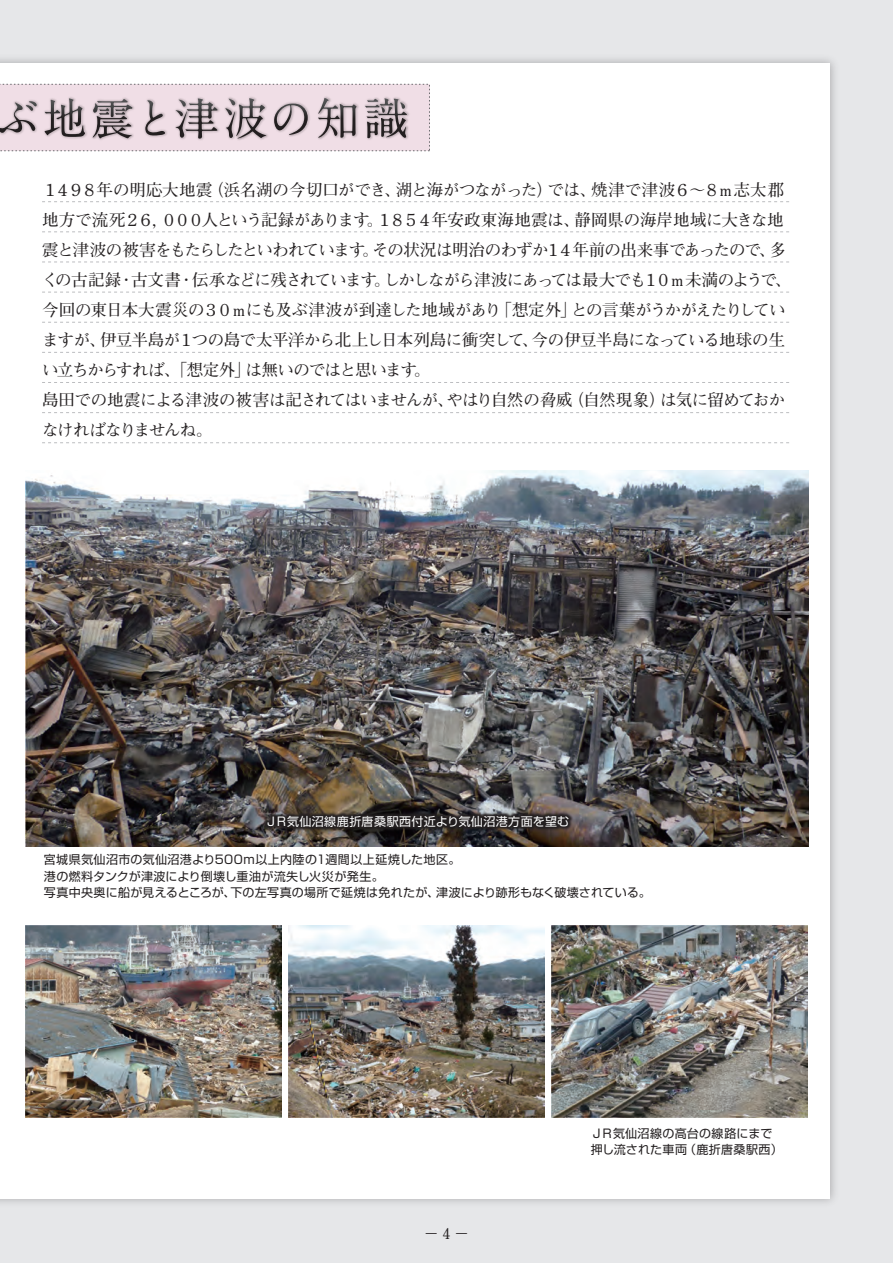
<style>
.page{position:relative;width:893px;height:1263px;background:#e6e7e9}
.page>*{position:absolute;margin:0;border:0;box-sizing:border-box;transform-origin:0 0}
.t1{font:700 16.5px/30px "Futo Min A101 Pro";letter-spacing:-.04em;color:#231f20}
.t2{font:700 16.5px "Futo Min A101 Pro";letter-spacing:-.07em;color:#231f20}
.t3{font:700 16.5px "Futo Min A101 Pro";letter-spacing:-.075em;color:#231f20}
.t4{font:700 16.5px "Futo Min A101 Pro";letter-spacing:-.015em;color:#231f20}
.t5{font:700 16.5px "Futo Min A101 Pro";letter-spacing:-.085em;color:#231f20}
.t6{font:700 16.5px "Futo Min A101 Pro";letter-spacing:-.06em;color:#231f20}
.t7{font:700 16.5px "Futo Min A101 Pro";letter-spacing:.01em;color:#231f20}
.t8{font:700 16.5px "Futo Min A101 Pro";letter-spacing:-.125em;color:#231f20}
.t9{font:700 15px "Futo Min A101 Pro";color:#231f20}
.t10{font:12px/16.5px "Shin Go Pro";letter-spacing:.02em;color:#231f20}
.t11{font:12px "Shin Go Pro";letter-spacing:.025em;color:#fff}
</style>
<div class="page">
<div style="left:0;top:63px;width:830px;height:1135px;background:#fff"></div>
<img style="left:0;top:59px;width:467px;height:93px">
<svg style="left:0;top:84px;width:430px;height:67px;background:#d0c1c8"></svg>
<img style="left:26px;top:926px;width:255px;height:192px">
<img style="left:288px;top:926px;width:256px;height:192px">
<img style="left:551px;top:926px;width:256px;height:192px">
<svg style="left:42px;top:201px;width:747px;height:1px"></svg>
<svg style="left:42px;top:232px;width:747px;height:1px"></svg>
<svg style="left:42px;top:262px;width:747px;height:1px"></svg>
<svg style="left:42px;top:292px;width:747px;height:1px"></svg>
<svg style="left:42px;top:322px;width:747px;height:1px"></svg>
<svg style="left:42px;top:352px;width:747px;height:1px"></svg>
<svg style="left:42px;top:382px;width:747px;height:1px"></svg>
<svg style="left:42px;top:412px;width:747px;height:1px"></svg>
<svg style="left:42px;top:442px;width:747px;height:1px"></svg>
<img style="left:26px;top:470px;width:783px;height:377px">
<img style="left:209px;top:757px;width:418px;height:90px">
<p class="t4" style="left:207px;top:177px;width:195px">（浜名湖の今切口ができ、</p>
<p class="t1" style="left:396px;top:173px;width:159px">湖と海がつながった）</p>
<p class="t1" style="left:42px;top:173px;width:172px">１４９８年の明応大地震</p>
<p class="t7" style="left:591px;top:177px;width:194px">焼津で津波６～８ｍ志太郡</p>
<p class="t1" style="left:547px;top:173px;width:50px">では、</p>
<p class="t2" style="left:201px;top:207px;width:380px">人という記録があります１８５４年安政東海地震は、</p>
<p class="t4" style="left:575px;top:207px;width:211px">静岡県の海岸地域に大きな地</p>
<p class="t1" style="left:42px;top:203px;width:164px">地方で流死２６，０００</p>
<p class="t1" style="left:367px;top:203px;width:18px">。</p>
<p class="t1" style="left:42px;top:233px;width:508px">震と津波の被害をもたらしたといわれていますその状況は明治のわずか</p>
<p class="t1" style="left:545px;top:233px;width:232px">１４年前の出来事であったので、</p>
<p class="t1" style="left:769px;top:233px;width:18px">多</p>
<p class="t1" style="left:362px;top:233px;width:18px">。</p>
<p class="t3" style="left:192px;top:267px;width:456px">伝承などに残されていますしかしながら津波にあっては最大でも</p>
<p class="t1" style="left:42px;top:263px;width:80px">くの古記録</p>
<p class="t1" style="left:131px;top:263px;width:51px">古文書</p>
<p class="t8" style="left:643px;top:267px;width:150px">１０ｍ未満のようで、</p>
<p class="t1" style="left:118px;top:263px;width:18px">・</p>
<p class="t1" style="left:178px;top:263px;width:18px">・</p>
<p class="t1" style="left:374px;top:263px;width:18px">。</p>
<p class="t1" style="left:496px;top:293px;width:83px">「想定外」</p>
<p class="t1" style="left:192px;top:293px;width:595px;text-indent:-150px">今回の東日本大震災の３０ｍにも及ぶ津波が到達した地域があり<br>つの島で太平洋から北上し日本列島に衝突して今の伊豆半島になっている地球の生</p>
<p class="t5" style="left:571px;top:297px;width:216px">との言葉がうかがえたりしてい</p>
<p class="t1" style="left:100px;top:323px;width:96px">伊豆半島が１</p>
<p class="t1" style="left:42px;top:323px;width:65px">ますが、</p>
<p class="t1" style="left:522px;top:323px;width:18px">、</p>
<p class="t6" style="left:42px;top:357px;width:210px">い立ちからすれば、「想定外」</p>
<p class="t2" style="left:246px;top:357px;width:173px">は無いのではと思います</p>
<p class="t1" style="left:414px;top:353px;width:18px">。</p>
<p class="t1" style="left:567px;top:383px;width:100px">（自然現象）</p>
<p class="t1" style="left:42px;top:383px;width:413px">島田での地震による津波の被害は記されてはいませんが、なければなりませんね。</p>
<p class="t1" style="left:446px;top:383px;width:128px">やはり自然の脅威</p>
<p class="t1" style="left:660px;top:383px;width:127px">は気に留めておか</p>
<p class="t11" style="left:265px;top:812px;width:306px">ＪＲ気仙沼線鹿折唐桑駅西付近より気仙沼港方面を望む</p>
<p class="t10" style="left:44px;top:850px;width:341px">宮城県気仙沼市の気仙沼港より500ｍ以上内陸の<br>港の燃料タンクが津波により倒壊し重油が流失し火災が発生。</p>
<p class="t10" style="left:315px;top:850px;width:147px">１週間以上延焼した地区。</p>
<p class="t10" style="left:436px;top:883px;width:216px">津波により跡形もなく破壊されている。</p>
<p class="t10" style="left:44px;top:883px;width:193px">写真中央奥に船が見えるところが、</p>
<p class="t10" style="left:230px;top:883px;width:210px">下の左写真の場所で延焼は免れたが、</p>
<p class="t9" style="left:424px;top:1221px;width:47px">−4−</p>
<p class="t10" style="left:684px;top:1123px;width:100px;text-indent:-93px">ＪＲ気仙沼線の高台の線路にまで（鹿折唐桑駅西(</p>
<p class="t10" style="left:591px;top:1140px;width:98px">押し流された車両</p>
</div>
